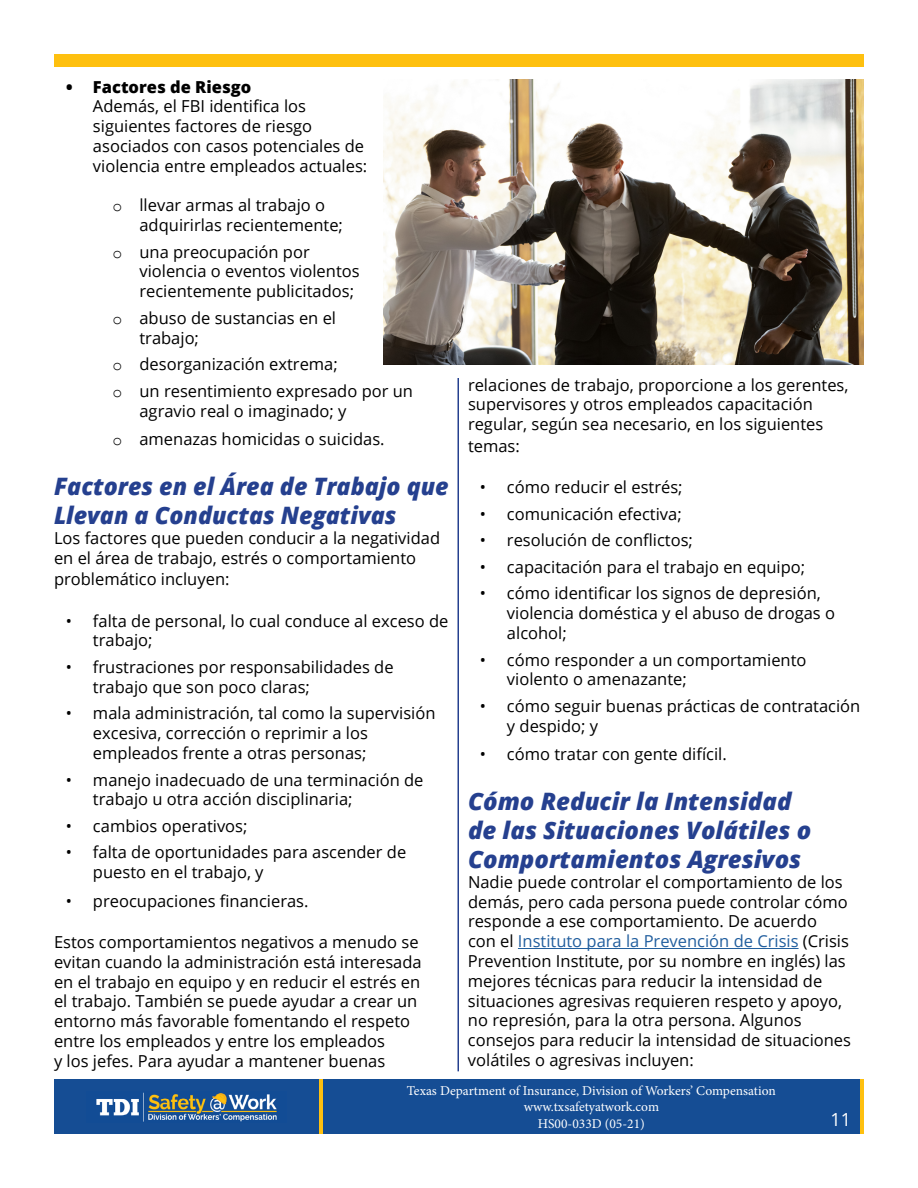
<style>
.page{position:relative;width:918px;height:1188px;background:#fff}
.page>*{position:absolute;margin:0;border:0;box-sizing:border-box;transform-origin:0 0}
.t1{font:italic 800 24px/28.8px "Open Sans";color:#25408f}
.t2{font:18px "Open Sans";color:#fff}
.t3{font:16.5px/19.8px "Open Sans";color:#000}
.t4{font:13.5px/16.2px "Minion Pro";color:#fff;text-align:center}
.s1{font-weight:800}
.s2{font-family:"Courier New"}
.s3{color:#215e9e}
</style>
<div class="page">
<img style="left:384px;top:80px;width:480px;height:284px">
<div style="left:54px;top:1080px;width:810px;height:54px;background:#154d94"></div>
<img style="left:96px;top:1092px;width:181px;height:30px">
<hr style="left:860px;top:1080px;width:4px;height:54px;background:#fec00f">
<hr style="left:319px;top:1080px;width:4px;height:54px;background:#fec00f">
<hr style="left:458px;top:378px;width:1px;height:693px;background:#25408f">
<div style="left:54px;top:54px;width:810px;height:13px;background:#fec00f"></div>
<hr style="left:518px;top:948px;width:281px;height:1px;background:#215e9e">
<p class="t3" style="left:93px;top:76px;width:276px;text-indent:-27px"><span class="s1">• Factores de Riesgo<br></span>Además, el FBI identifica los siguientes factores de riesgo asociados con casos potenciales de violencia entre empleados actuales:</p>
<p class="t3" style="left:139px;top:195px;width:205px;text-indent:-27px"><span class="s2">o</span> llevar armas al trabajo o adquirirlas recientemente;</p>
<p class="t3" style="left:139px;top:241px;width:222px;text-indent:-27px"><span class="s2">o</span> una preocupación por violencia o eventos violentos recientemente publicitados;</p>
<p class="t3" style="left:139px;top:308px;width:198px;text-indent:-27px"><span class="s2">o</span> abuso de sustancias en el trabajo;</p>
<p class="t3" style="left:112px;top:351px;width:302px;line-height:26.5px"><span class="s2">o</span> desorganización extrema;<br><span class="s2">o</span> un resentimiento expresado por un</p>
<p class="t3" style="left:112px;top:396px;width:274px;line-height:28.3px;text-indent:27px">agravio real o imaginado; y<br><span class="s2">o</span> amenazas homicidas o suicidas.</p>
<h4 class="t1" style="left:54px;top:471px;width:396px">Factores en el Área de Trabajo que<br>Llevan a Conductas Negativas</h4>
<p class="t3" style="left:54px;top:528px;width:388px">Los factores que pueden conducir a la negatividad en el área de trabajo, estrés o comportamiento</p>
<p class="t3" style="left:54px;top:569px;width:177px">problemático incluyen:</p>
<p class="t3" style="left:93px;top:610px;width:357px;text-indent:-27px">• falta de personal, lo cual conduce al exceso de trabajo;</p>
<p class="t3" style="left:93px;top:657px;width:302px;text-indent:-27px">• frustraciones por responsabilidades de trabajo que son poco claras;</p>
<p class="t3" style="left:93px;top:703px;width:344px;text-indent:-27px">• mala administración, tal como la supervisión excesiva, corrección o reprimir a los empleados frente a otras personas;</p>
<p class="t3" style="left:93px;top:769px;width:332px;text-indent:-27px">• manejo inadecuado de una terminación de trabajo u otra acción disciplinaria;</p>
<p class="t3" style="left:66px;top:816px;width:183px">• cambios operativos;</p>
<p class="t3" style="left:93px;top:842px;width:315px;text-indent:-27px">• falta de oportunidades para ascender de puesto en el trabajo, y</p>
<p class="t3" style="left:66px;top:890px;width:244px">• preocupaciones financieras.</p>
<p class="t3" style="left:54px;top:932px;width:366px">Estos comportamientos negativos a menudo se</p>
<p class="t3" style="left:54px;top:951px;width:369px">evitan cuando la administración está interesada en el trabajo en equipo y en reducir el estrés en el trabajo. También se puede ayudar a crear un entorno más favorable fomentando el respeto entre los empleados y entre los empleados<br>y los jefes. Para ayudar a mantener buenas</p>
<p class="t3" style="left:468px;top:374px;width:382px">relaciones de trabajo, proporcione a los gerentes, supervisores y otros empleados capacitación regular, según sea necesario, en los siguientes</p>
<p class="t3" style="left:468px;top:436px;width:53px">temas:</p>
<p class="t3" style="left:480px;top:477px;width:204px">• cómo reducir el estrés;</p>
<p class="t3" style="left:480px;top:503px;width:203px">• comunicación efectiva;</p>
<p class="t3" style="left:480px;top:530px;width:214px">• resolución de conflictos;</p>
<p class="t3" style="left:480px;top:557px;width:327px">• capacitación para el trabajo en equipo;</p>
<p class="t3" style="left:507px;top:583px;width:330px;text-indent:-27px">• cómo identificar los signos de depresión, violencia doméstica y el abuso de drogas o alcohol;</p>
<p class="t3" style="left:507px;top:649px;width:301px;text-indent:-27px">• cómo responder a un comportamiento violento o amenazante;</p>
<p class="t3" style="left:507px;top:696px;width:355px;text-indent:-27px">• cómo seguir buenas prácticas de contratación y despido; y</p>
<p class="t3" style="left:480px;top:744px;width:248px">• cómo tratar con gente difícil.</p>
<h4 class="t1" style="left:468px;top:786px;width:345px">Cómo Reducir la Intensidad de las Situaciones Volátiles o<br>Comportamientos Agresivos</h4>
<p class="t3" style="left:468px;top:872px;width:376px">Nadie puede controlar el comportamiento de los</p>
<p class="t3" style="left:468px;top:891px;width:382px">demás, pero cada persona puede controlar cómo responde a ese comportamiento. De acuerdo con el <span class="s3">Instituto para la Prevención de Crisis</span> (Crisis Prevention Institute, por su nombre en inglés) las</p>
<p class="t3" style="left:468px;top:971px;width:385px">mejores técnicas para reducir la intensidad de situaciones agresivas requieren respeto y apoyo, no represión, para la otra persona. Algunos consejos para reducir la intensidad de situaciones volátiles o agresivas incluyen:</p>
<p class="t4" style="left:407px;top:1083px;width:370px">Texas Department of Insurance, Division of Workers’ Compensation www.txsafetyatwork.com<br>HS00-033D (05-21)</p>
<p class="t2" style="left:831px;top:1107px;width:22px">11</p>
</div>
